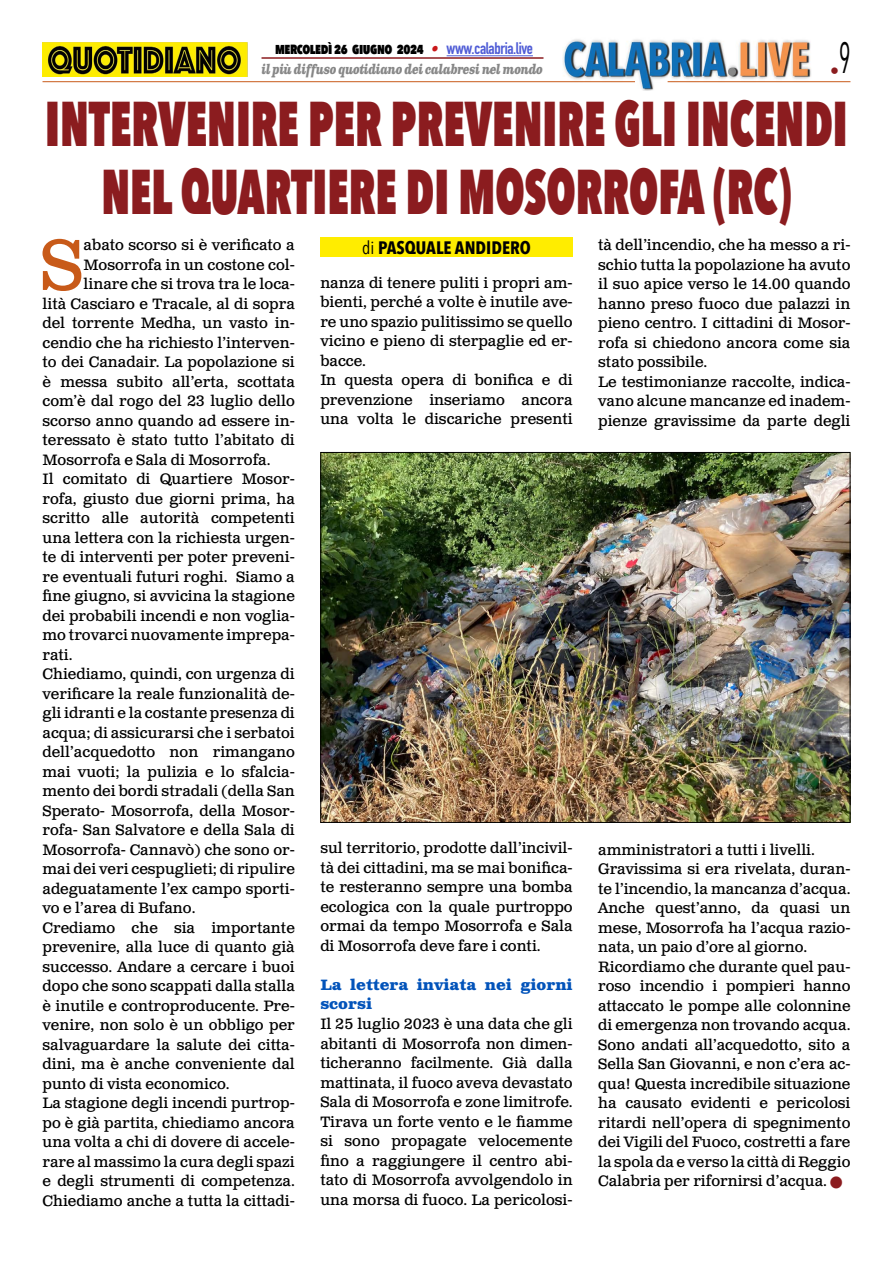
<style>
.page{position:relative;width:893px;height:1263px;background:#fff}
.page>*{position:absolute;margin:0;border:0;box-sizing:border-box;transform-origin:0 0}
.t1{font:71.25px "Clarendon Text Pro";color:#c85a19}
.t2{font:800 63px/67.5px "Avenir Next Condensed";color:#8b1c1f;text-align:center;scale:.73 1}
.t3{font:700 18px "Avenir Next Condensed";color:#000}
.t4{font:18px "Avenir Next Condensed";color:#8b1c1f}
.t5{font:15px/19.5px "Clarendon Text Pro";color:#000}
.t6{font:800 15px "Avenir Next Condensed";letter-spacing:-.03em;color:#000;scale:.9 1}
.t7{font:700 15px/19.5px "Clarendon Text Pro";color:#0253ba}
.t8{font:italic 700 13.5px "Clarendon Text Pro";letter-spacing:-.05em;color:#878787;scale:.79 1}
.s1{font-family:"Clarendon Text Pro";font-weight:700;font-style:italic;color:#ca181a}
.s2{font-family:"DIN Condensed";font-weight:700;font-size:16.5px;color:#4f5cd6}
.s3{font-weight:400}
.s4{color:#8b1c1f}
</style>
<div class="page">
<img style="left:563px;top:39px;width:248px;height:51px">
<hr style="left:43px;top:81px;width:592px;height:1px;background:#c85a19">
<hr style="left:668px;top:81px;width:182px;height:1px;background:#c85a19">
<hr style="left:447px;top:55px;width:86px;height:1px;background:#4f5cd6">
<hr style="left:261px;top:57px;width:282px;height:2px;background:#8b1c1f">
<img style="left:43px;top:42px;width:204px;height:35px">
<div style="left:320px;top:238px;width:253px;height:19px;background:#ffed00"></div>
<img style="left:323px;top:454px;width:525px;height:367px">
<p class="t4" style="left:830px;top:55px;width:22px">•<sup>9</sup></p>
<p class="t6" style="left:275px;top:39px;width:288px">mercoledì 26 giugno 2024 <span class="s1">•</span> <span class="s2">www.calabria.live</span></p>
<p class="t8" style="left:261px;top:61px;width:358px">il più diffuso quotidiano dei calabresi nel mondo</p>
<h2 class="t2" style="left:45px;top:90px;width:1101px">INTERVENIRE PER PREVENIRE GLI INCENDI<br>NEL QUARTIERE DI MOSORROFA (RC)</h2>
<h1 class="t1" style="left:40px;top:222px;width:45px">S</h1>
<p class="t5" style="left:84px;top:236px;width:213px">abato scorso si è verificato a</p>
<p class="t5" style="left:598px;top:236px;width:254px">tà dell’incendio, che ha messo a ri&shy;schio tutta la popolazione ha avuto il suo apice verso le 14.00 quando hanno preso fuoco due palazzi in pieno centro. I cittadini di Mosor&shy;rofa si chiedono ancora come sia stato possibile.<br>Le testimonianze raccolte, indica&shy;vano alcune mancanze ed inadem&shy;pienze gravissime da parte degli</p>
<p class="t3" style="left:362px;top:237px;width:170px"><span class="s3">di</span> PASQUALE ANDIDERO</p>
<p class="t5" style="left:84px;top:256px;width:213px">Mosorrofa in un costone col-</p>
<p class="t5" style="left:84px;top:275px;width:213px">linare che si trova tra le loca-</p>
<p class="t5" style="left:43px;top:295px;width:254px">lità Casciaro e Tracale, al di sopra</p>
<p class="t5" style="left:43px;top:314px;width:254px">del torrente Medha, un vasto in-</p>
<p class="t5" style="left:43px;top:334px;width:254px">cendio che ha richiesto l’interven-</p>
<p class="t5" style="left:43px;top:353px;width:254px">to dei Canadair. La popolazione si</p>
<p class="t5" style="left:43px;top:373px;width:254px">è messa subito all’erta, scottata</p>
<p class="t5" style="left:43px;top:392px;width:254px">com’è dal rogo del 23 luglio dello</p>
<p class="t5" style="left:43px;top:412px;width:254px">scorso anno quando ad essere in-</p>
<p class="t5" style="left:43px;top:431px;width:254px">teressato è stato tutto l’abitato di</p>
<p class="t5" style="left:43px;top:451px;width:230px">Mosorrofa e Sala di Mosorrofa.</p>
<p class="t5" style="left:43px;top:470px;width:254px">Il comitato di Quartiere Mosor-</p>
<p class="t5" style="left:43px;top:490px;width:254px">rofa, giusto due giorni prima, ha</p>
<p class="t5" style="left:43px;top:509px;width:254px">scritto alle autorità competenti</p>
<p class="t5" style="left:43px;top:529px;width:254px">una lettera con la richiesta urgen-</p>
<p class="t5" style="left:43px;top:548px;width:254px">te di interventi per poter preveni-</p>
<p class="t5" style="left:43px;top:568px;width:254px">re eventuali futuri roghi. Siamo a</p>
<p class="t5" style="left:43px;top:587px;width:254px">fine giugno, si avvicina la stagione</p>
<p class="t5" style="left:43px;top:607px;width:254px">dei probabili incendi e non voglia-</p>
<p class="t5" style="left:43px;top:626px;width:254px">mo trovarci nuovamente imprepa-</p>
<p class="t5" style="left:43px;top:646px;width:32px">rati.</p>
<p class="t5" style="left:43px;top:665px;width:254px">Chiediamo, quindi, con urgenza di</p>
<p class="t5" style="left:43px;top:685px;width:254px">verificare la reale funzionalità de-</p>
<p class="t5" style="left:43px;top:704px;width:254px">gli idranti e la costante presenza di</p>
<p class="t5" style="left:43px;top:724px;width:254px">acqua; di assicurarsi che i serbatoi</p>
<p class="t5" style="left:43px;top:743px;width:254px">dell’acquedotto non rimangano</p>
<p class="t5" style="left:43px;top:763px;width:254px">mai vuoti; la pulizia e lo sfalcia-</p>
<p class="t5" style="left:43px;top:782px;width:254px">mento dei bordi stradali (della San</p>
<p class="t5" style="left:43px;top:802px;width:254px">Sperato- Mosorrofa, della Mosor-</p>
<p class="t5" style="left:43px;top:821px;width:254px">rofa- San Salvatore e della Sala di</p>
<p class="t5" style="left:43px;top:841px;width:254px">Mosorrofa- Cannavò) che sono or-</p>
<p class="t5" style="left:43px;top:860px;width:254px">mai dei veri cespuglieti; di ripulire</p>
<p class="t5" style="left:43px;top:880px;width:254px">adeguatamente l’ex campo sporti-</p>
<p class="t5" style="left:43px;top:899px;width:154px">vo e l’area di Bufano.</p>
<p class="t5" style="left:43px;top:919px;width:254px">Crediamo che sia importante</p>
<p class="t5" style="left:43px;top:938px;width:254px">prevenire, alla luce di quanto già</p>
<p class="t5" style="left:43px;top:958px;width:254px">successo. Andare a cercare i buoi</p>
<p class="t5" style="left:43px;top:977px;width:254px">dopo che sono scappati dalla stalla</p>
<p class="t5" style="left:43px;top:997px;width:254px">è inutile e controproducente. Pre-</p>
<p class="t5" style="left:43px;top:1016px;width:254px">venire, non solo è un obbligo per</p>
<p class="t5" style="left:43px;top:1036px;width:254px">salvaguardare la salute dei citta-</p>
<p class="t5" style="left:43px;top:1055px;width:254px">dini, ma è anche conveniente dal</p>
<p class="t5" style="left:43px;top:1075px;width:189px">punto di vista economico.</p>
<p class="t5" style="left:43px;top:1094px;width:254px">La stagione degli incendi purtrop-</p>
<p class="t5" style="left:43px;top:1114px;width:254px">po è già partita, chiediamo ancora</p>
<p class="t5" style="left:43px;top:1133px;width:254px">una volta a chi di dovere di accele-</p>
<p class="t5" style="left:43px;top:1153px;width:254px">rare al massimo la cura degli spazi</p>
<p class="t5" style="left:43px;top:1172px;width:254px">e degli strumenti di competenza.</p>
<p class="t5" style="left:43px;top:1192px;width:254px">Chiediamo anche a tutta la cittadi-</p>
<p class="t5" style="left:320px;top:274px;width:254px">nanza di tenere puliti i propri am&shy;bienti, perché a volte è inutile ave&shy;re uno spazio pulitissimo se quello vicino e pieno di sterpaglie ed er&shy;bacce.<br>In questa opera di bonifica e di prevenzione inseriamo ancora una volta le discariche presenti</p>
<p class="t5" style="left:320px;top:839px;width:254px;text-align:justify">sul territorio, prodotte dall’incivil&shy;tà dei cittadini, ma se mai bonifica&shy;te resteranno sempre una bomba ecologica con la quale purtroppo ormai da tempo Mosorrofa e Sala di Mosorrofa deve fare i conti.</p>
<p class="t7" style="left:320px;top:976px;width:254px">La lettera inviata nei giorni scorsi</p>
<p class="t5" style="left:320px;top:1015px;width:254px;text-align:justify">Il 25 luglio 2023 è una data che gli abitanti di Mosorrofa non dimen&shy;ticheranno facilmente. Già dalla mattinata, il fuoco aveva devastato Sala di Mosorrofa e zone limitrofe.<br>Tirava un forte vento e le fiamme si sono propagate velocemente fino a raggiungere il centro abi&shy;tato di Mosorrofa avvolgendolo in una morsa di fuoco. La pericolosi-</p>
<p class="t5" style="left:598px;top:841px;width:254px">amministratori a tutti i livelli.<br>Gravissima si era rivelata, duran&shy;te l’incendio, la mancanza d’acqua.<br>Anche quest’anno, da quasi un mese, Mosorrofa ha l’acqua razio&shy;nata, un paio d’ore al giorno.<br>Ricordiamo che durante quel pau&shy;roso incendio i pompieri hanno attaccato le pompe alle colonnine di emergenza non trovando acqua.<br>Sono andati all’acquedotto, sito a Sella San Giovanni, e non c’era ac&shy;qua! Questa incredibile situazione ha causato evidenti e pericolosi ritardi nell’opera di spegnimento dei Vigili del Fuoco, costretti a fare la spola da e verso la città di Reggio Calabria per rifornirsi d’acqua. <span class="s4">■</span></p>
</div>
